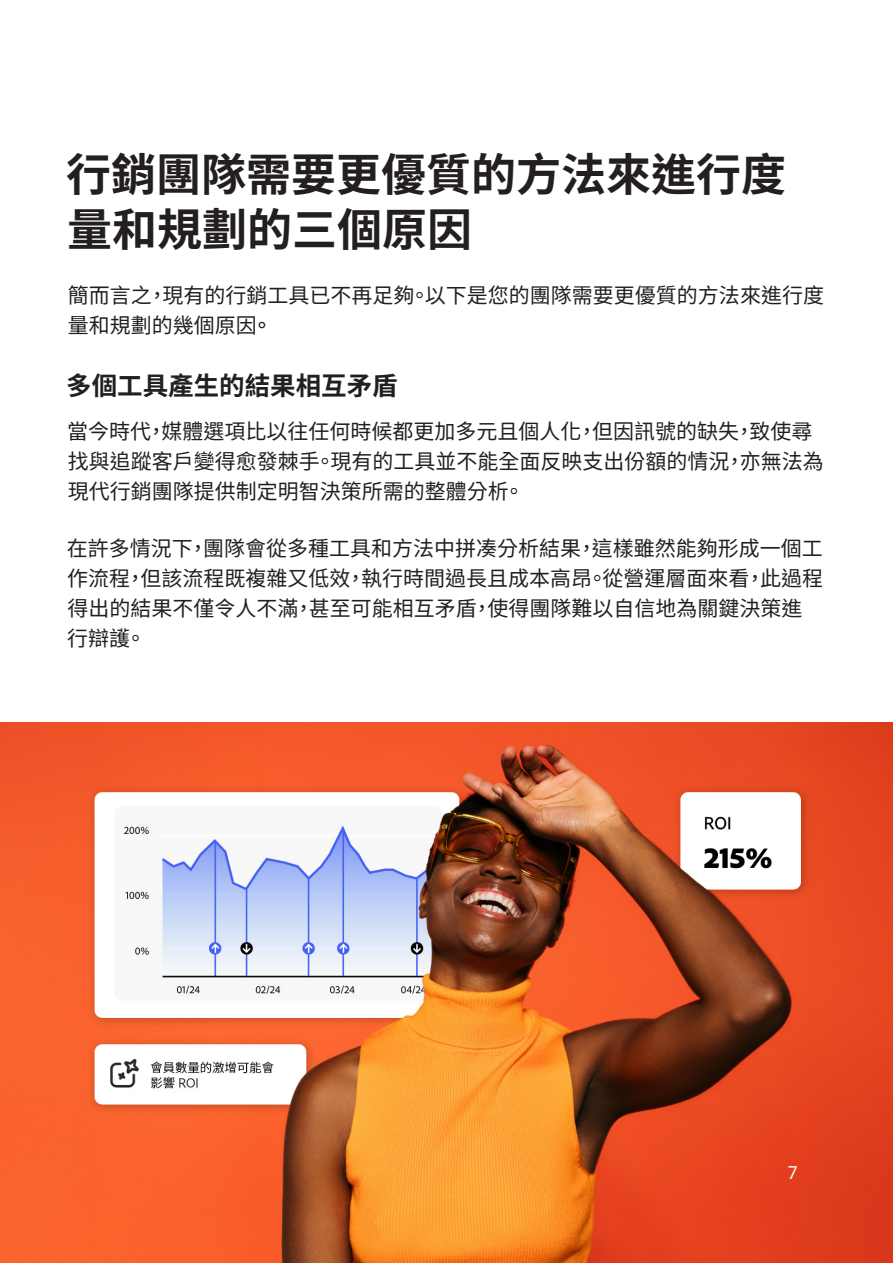
<style>
.page{position:relative;width:893px;height:1263px;background:#fff}
.page>*{position:absolute;margin:0;border:0;box-sizing:border-box;transform-origin:0 0}
.Chapter_Title{font:800 45px/55.5px "Adobe Clean Han TC";color:#231f20}
.t1{font:800 25.5px "Adobe Clean Han TC";color:#231f20}
.Intro_Body_Copy{font:21px/30px "Adobe Clean Han TC";color:#231f20}
.t2{font:18px "Adobe Clean Han TC";color:#fff}
.s1{font-weight:700}
</style>
<div class="page">
<img style="left:0;top:722px;width:893px;height:541px">
<p class="Chapter_Title" style="left:66px;top:148px;width:721px">行銷團隊需要更優質的方法來進行度量和規劃的三個原因</p>
<p class="Intro_Body_Copy" style="left:68px;top:281px;width:758px">簡而言之，現有的行銷工具已不再足夠。以下是您的團隊需要更優質的方法來進行度量和規劃的幾個原因<span class="s1">。</span></p>
<h2 class="t1" style="left:66px;top:371px;width:333px">多個工具產生的結果相互矛盾</h2>
<p class="Intro_Body_Copy" style="left:67px;top:416px;width:758px">當今時代，媒體選項比以往任何時候都更加多元且個人化，但因訊號的缺失，致使尋找與追蹤客戶變得愈發棘手。現有的工具並不能全面反映支出份額的情況，亦無法為現代行銷團隊提供制定明智決策所需的整體分析。</p>
<p class="Intro_Body_Copy" style="left:67px;top:533px;width:758px">在許多情況下，團隊會從多種工具和方法中拼凑分析結果，這樣雖然能夠形成一個工作流程，但該流程既複雜又低效，執行時間過長且成本高昂。從營運層面來看，此過程得出的結果不僅令人不滿，甚至可能相互矛盾，使得團隊難以自信地為關鍵決策進行辯護。</p>
<p class="t2" style="left:788px;top:1162px;width:10px">7</p>
</div>
